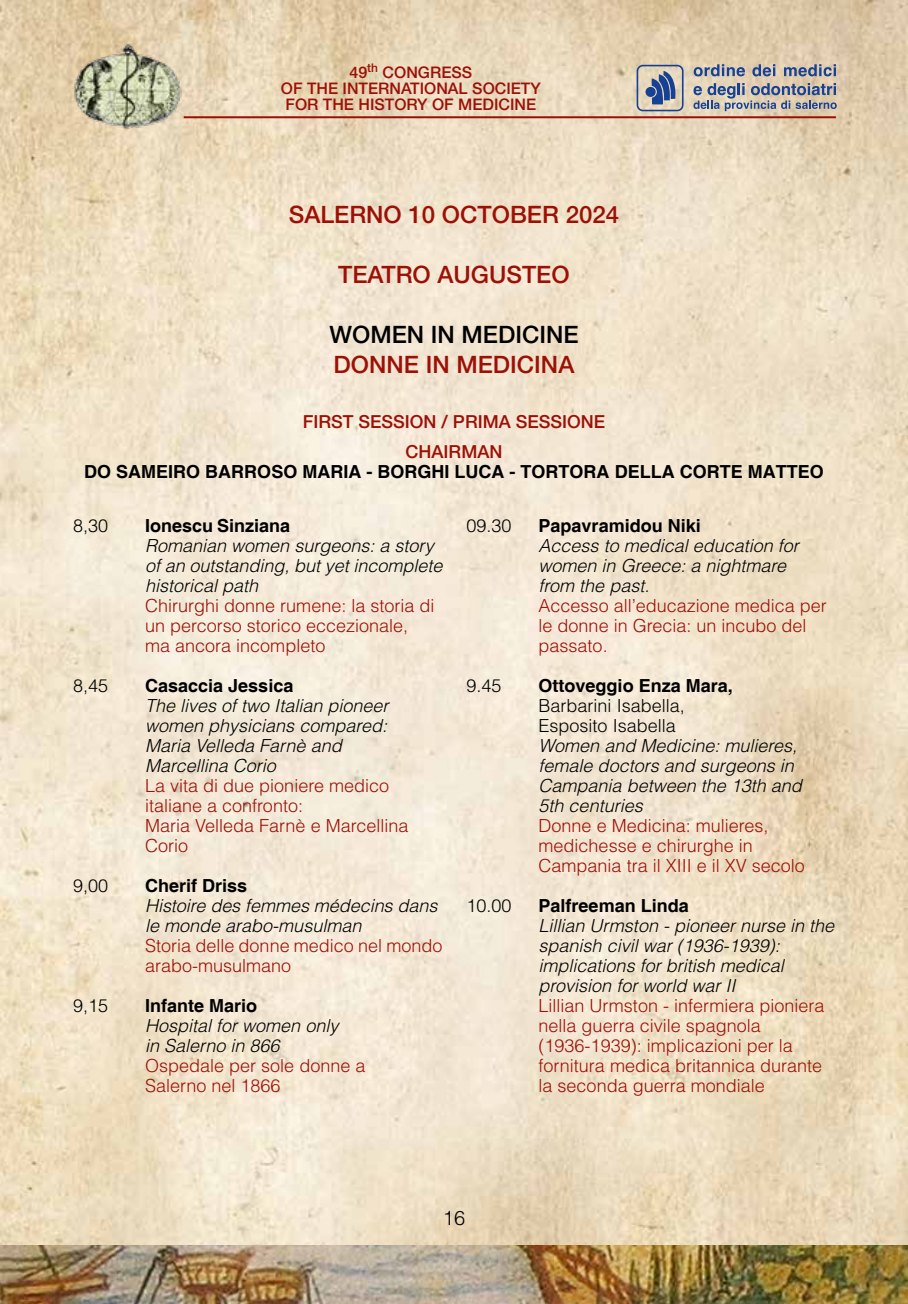
<style>
.page{position:relative;width:908px;height:1304px;background:#fff}
.page>*{position:absolute;margin:0;border:0;box-sizing:border-box;transform-origin:0 0}
.t1{font:500 24px "Helvetica Neue LT Std";color:#9c1006}
.t2{font:500 24px "Helvetica Neue LT Std";color:#000}
.t3{font:300 20px "Helvetica";color:#000}
.t4{font:300 18px/20px "Helvetica";color:#9c1006}
.t5{font:italic 300 18px/20px "Helvetica";color:#000}
.t6{font:700 18px "Helvetica";color:#000}
.t7{font:300 18px/20px "Helvetica";color:#000}
.t8{font:500 18px/30px "Helvetica Neue LT Std";color:#9c1006;text-align:center}
.t9{font:500 16px/16px "Helvetica Neue LT Std";color:#9c1006;text-align:center}
</style>
<div class="page">
<img style="left:0;top:0;width:907px;height:1246px">
<img style="left:73px;top:44px;width:111px;height:89px">
<svg style="left:693px;top:83px;width:143px;height:28px"></svg>
<svg style="left:693px;top:64px;width:51px;height:12px"></svg>
<svg style="left:752px;top:64px;width:23px;height:12px"></svg>
<svg style="left:783px;top:64px;width:52px;height:12px"></svg>
<svg style="left:636px;top:65px;width:47px;height:46px"></svg>
<hr style="left:184px;top:116px;width:651px;height:2px;background:#9c1006">
<img style="left:0;top:1246px;width:907px;height:58px">
<p class="t9" style="left:281px;top:65px;width:261px">49<sup>th</sup> CONGRESS<br>OF THE INTERNATIONAL SOCIETY<br>FOR THE HISTORY OF MEDICINE</p>
<h1 class="t1" style="left:289px;top:200px;width:331px">SALERNO 10 OCTOBER 2024</h1>
<h1 class="t1" style="left:338px;top:260px;width:233px">TEATRO AUGUSTEO</h1>
<h1 class="t2" style="left:329px;top:320px;width:250px">WOMEN IN MEDICINE</h1>
<h1 class="t1" style="left:333px;top:350px;width:242px">DONNE IN MEDICINA</h1>
<p class="t8" style="left:302px;top:407px;width:304px">FIRST SESSION / PRIMA SESSIONE<br>CHAIRMAN</p>
<p class="t6" style="left:84px;top:461px;width:740px">DO SAMEIRO BARROSO MARIA - BORGHI LUCA - TORTORA DELLA CORTE MATTEO</p>
<p class="t7" style="left:73px;top:515px;width:37px">8,30</p>
<p class="t6" style="left:145px;top:515px;width:147px">Ionescu Sinziana</p>
<p class="t5" style="left:145px;top:535px;width:299px">Romanian women surgeons: a story of an outstanding, but yet incomplete historical path</p>
<p class="t4" style="left:145px;top:595px;width:291px">Chirurghi donne rumene: la storia di un percorso storico eccezionale, ma ancora incompleto</p>
<p class="t7" style="left:73px;top:675px;width:37px">8,45</p>
<p class="t6" style="left:145px;top:675px;width:150px">Casaccia Jessica</p>
<p class="t5" style="left:145px;top:695px;width:245px">The lives of two Italian pioneer women physicians compared:<br>Maria Velleda Farnè and<br>Marcellina Corio</p>
<p class="t4" style="left:145px;top:775px;width:265px">La vita di due pioniere medico italiane a confronto:<br>Maria Velleda Farnè e Marcellina<br>Corio</p>
<p class="t7" style="left:73px;top:875px;width:37px">9,00</p>
<p class="t6" style="left:145px;top:874px;width:104px">Cherif Driss</p>
<p class="t5" style="left:145px;top:895px;width:294px">Histoire des femmes médecins dans le monde arabo-musulman</p>
<p class="t4" style="left:145px;top:935px;width:299px">Storia delle donne medico nel mondo arabo-musulmano</p>
<p class="t7" style="left:73px;top:995px;width:37px">9,15</p>
<p class="t6" style="left:145px;top:994px;width:114px">Infante Mario</p>
<p class="t5" style="left:145px;top:1015px;width:195px">Hospital for women only in Salerno in 866</p>
<p class="t4" style="left:145px;top:1055px;width:222px">Ospedale per sole donne a<br>Salerno nel 1866</p>
<p class="t7" style="left:466px;top:515px;width:47px">09.30</p>
<p class="t6" style="left:538px;top:514px;width:164px">Papavramidou Niki</p>
<p class="t5" style="left:538px;top:535px;width:262px">Access to medical education for women in Greece: a nightmare from the past.</p>
<p class="t4" style="left:538px;top:595px;width:290px">Accesso all’educazione medica per le donne in Grecia: un incubo del passato.</p>
<p class="t7" style="left:466px;top:675px;width:37px">9.45</p>
<p class="t6" style="left:538px;top:674px;width:196px">Ottoveggio Enza Mara,</p>
<p class="t7" style="left:538px;top:695px;width:148px">Barbarini Isabella,<br>Esposito Isabella</p>
<p class="t5" style="left:538px;top:735px;width:265px">Women and Medicine: mulieres, female doctors and surgeons in<br>Campania between the 13th and<br>5th centuries</p>
<p class="t4" style="left:538px;top:815px;width:268px">Donne e Medicina: mulieres, medichesse e chirurghe in<br>Campania tra il XIII e il XV secolo</p>
<p class="t7" style="left:466px;top:895px;width:47px">10.00</p>
<p class="t6" style="left:538px;top:894px;width:152px">Palfreeman Linda</p>
<p class="t5" style="left:538px;top:915px;width:297px">Lillian Urmston - pioneer nurse in the spanish civil war (1936-1939): implications for british medical provision for world war II</p>
<p class="t4" style="left:538px;top:995px;width:287px">Lillian Urmston - infermiera pioniera nella guerra civile spagnola (1936-1939): implicazioni per la fornitura medica britannica durante la seconda guerra mondiale</p>
<p class="t3" style="left:442px;top:1205px;width:24px">16</p>
</div>
